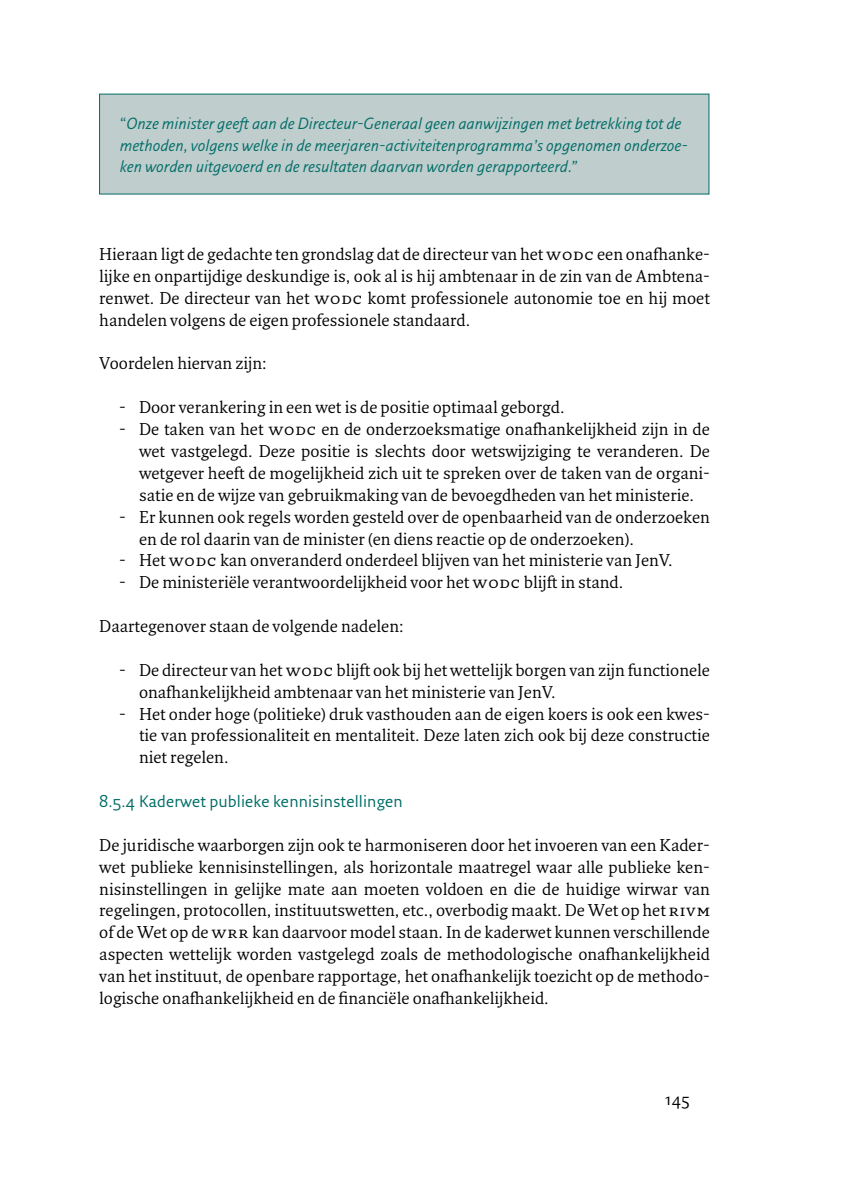
<style>
.page{position:relative;width:844px;height:1191px;background:#fff}
.page>*{position:absolute;margin:0;border:0;box-sizing:border-box;transform-origin:0 0}
.t1{font:16.62px/21.9px "Fresco";color:#000;text-align:justify}
.t2{font:16.1px "Fresco Sans";letter-spacing:.01em;color:#006d67}
.t3{font:italic 15.75px/21.9px "Fresco Sans";color:#006d67}
.s1{font-style:normal}
.s2{font-family:"Fresco SC"}
</style>
<div class="page">
<div style="left:99px;top:94px;width:609px;height:100px;background:#bfcdcd"></div>
<p class="t3" style="left:120px;top:112px;width:569px"><span class="s1">“</span>Onze minister geeft aan de Directeur-Generaal geen aanwijzingen met betrekking tot de methoden, volgens welke in de meerjaren-activiteitenprogramma’s opgenomen onderzoe&shy;ken worden uitgevoerd en de resultaten daarvan worden gerapporteerd.”</p>
<p class="t1" style="left:99px;top:243px;width:612px">Hieraan ligt de gedachte ten grondslag dat de directeur van het <span class="s2">wodc</span> een onafhanke&shy;lijke en onpartijdige deskundige is, ook al is hij ambtenaar in de zin van de Ambtena&shy;renwet. De directeur van het <span class="s2">wodc</span> komt professionele autonomie toe en hij moet handelen volgens de eigen professionele standaard.</p>
<p class="t1" style="left:99px;top:352px;width:169px">Voordelen hiervan zijn:</p>
<p class="t1" style="left:119px;top:396px;width:447px">- Door verankering in een wet is de positie optimaal geborgd.</p>
<p class="t1" style="left:139px;top:418px;width:572px;text-indent:-20px">- De taken van het <span class="s2">wodc</span> en de onderzoeksmatige onafhankelijkheid zijn in de wet vastgelegd. Deze positie is slechts door wetswijziging te veranderen. De wetgever heeft de mogelijkheid zich uit te spreken over de taken van de organi&shy;satie en de wijze van gebruikmaking van de bevoegdheden van het ministerie.</p>
<p class="t1" style="left:139px;top:505px;width:572px;text-indent:-20px">- Er kunnen ook regels worden gesteld over de openbaarheid van de onderzoeken en de rol daarin van de minister (en diens reactie op de onderzoeken).</p>
<p class="t1" style="left:119px;top:549px;width:555px">- Het <span class="s2">wodc</span> kan onveranderd onderdeel blijven van het ministerie van JenV.</p>
<p class="t1" style="left:119px;top:571px;width:505px">- De ministeriële verantwoordelijkheid voor het <span class="s2">wodc</span> blijft in stand.</p>
<p class="t1" style="left:99px;top:615px;width:306px">Daartegenover staan de volgende nadelen:</p>
<p class="t1" style="left:139px;top:659px;width:572px;text-indent:-20px">- De directeur van het <span class="s2">wodc</span> blijft ook bij het wettelijk borgen van zijn functionele onafhankelijkheid ambtenaar van het ministerie van JenV.</p>
<p class="t1" style="left:139px;top:702px;width:572px;text-indent:-20px">- Het onder hoge (politieke) druk vasthouden aan de eigen koers is ook een kwes&shy;tie van professionaliteit en mentaliteit. Deze laten zich ook bij deze constructie niet regelen.</p>
<p class="t2" style="left:99px;top:792px;width:305px">8.5.4 Kaderwet publieke kennisinstellingen</p>
<p class="t1" style="left:99px;top:833px;width:612px">De juridische waarborgen zijn ook te harmoniseren door het invoeren van een Kader&shy;wet publieke kennisinstellingen, als horizontale maatregel waar alle publieke ken&shy;nisinstellingen in gelijke mate aan moeten voldoen en die de huidige wirwar van regelingen, protocollen, instituutswetten, etc., overbodig maakt. De Wet op het <span class="s2">rivm </span>of de Wet op de <span class="s2">wrr</span> kan daarvoor model staan. In de kaderwet kunnen verschillende aspecten wettelijk worden vastgelegd zoals de methodologische onafhankelijkheid van het instituut, de openbare rapportage, het onafhankelijk toezicht op de methodo&shy;logische onafhankelijkheid en de financiële onafhankelijkheid.</p>
<p class="t1" style="left:664px;top:1087px;width:27px">145</p>
</div>
